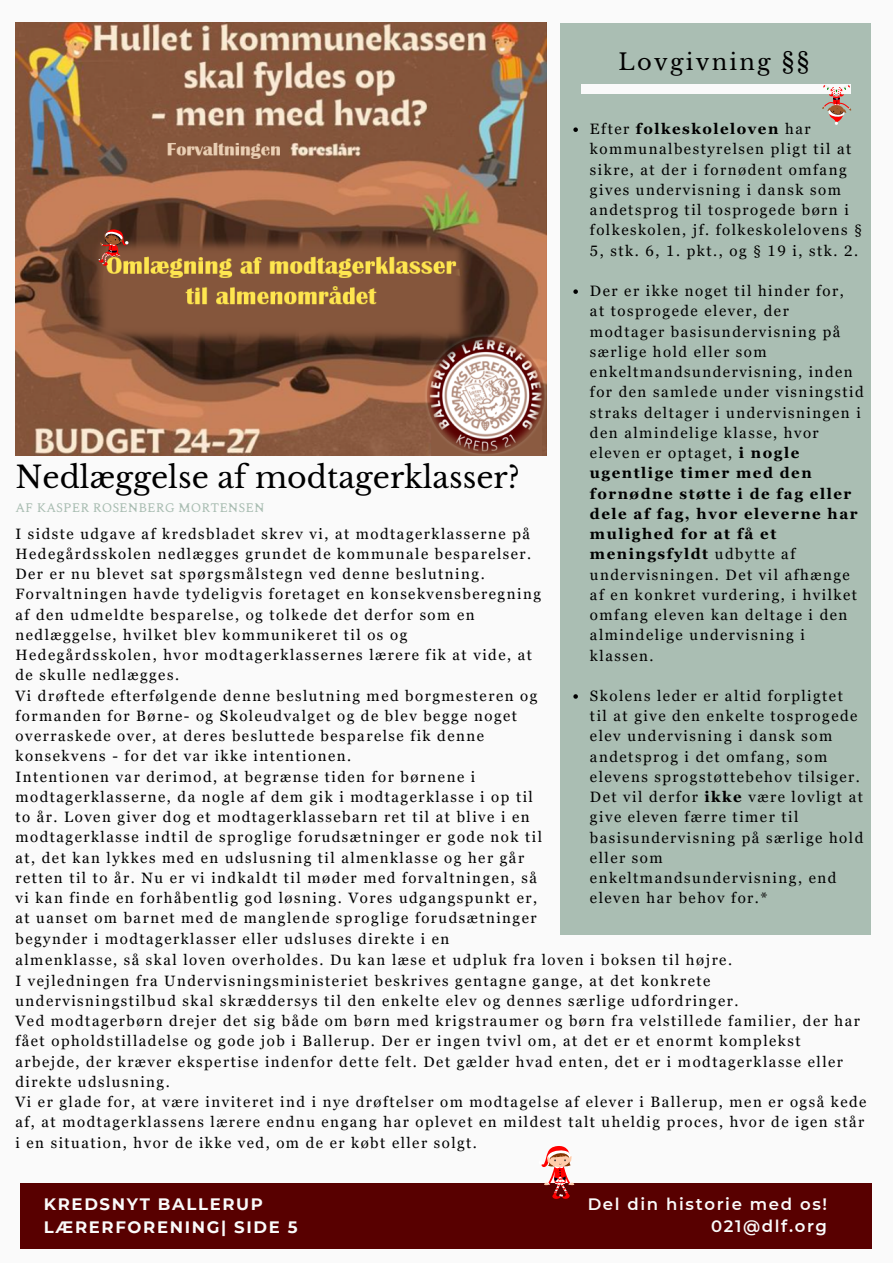
<style>
.page{position:relative;width:893px;height:1264px;background:#fff}
.page>*{position:absolute;margin:0;border:0;box-sizing:border-box;transform-origin:0 0}
.t1{font:30px "Libre Baskerville";color:#000}
.t2{font:22.5px "Libre Baskerville";letter-spacing:.1em;color:#000}
.t3{font:700 16.5px/22.5px "Montserrat";letter-spacing:.1em;color:#fafafa}
.t4{font:600 16.5px/22.5px "Montserrat";letter-spacing:.1em;color:#fafafa;text-align:right}
.t5{font:15px/20.2px "Georgia Pro";letter-spacing:.1em;color:#000}
.t6{font:13.5px "Karoll Round";color:#aabeb3}
.s1{font-weight:700}
</style>
<div class="page">
<div style="left:0;top:0;width:892px;height:1262px;background:#fafafa"></div>
<img style="left:15px;top:23px;width:531px;height:433px">
<div style="left:560px;top:23px;width:310px;height:911px;background:#aabeb3"></div>
<svg style="left:573px;top:127px;width:5px;height:5px"></svg>
<svg style="left:573px;top:289px;width:5px;height:5px"></svg>
<svg style="left:573px;top:694px;width:5px;height:4px"></svg>
<div style="left:581px;top:85px;width:270px;height:9px;background:#fafafa"></div>
<div style="left:20px;top:1183px;width:851px;height:65px;background:#580000"></div>
<svg style="left:541px;top:1146px;width:34px;height:53px"></svg>
<svg style="left:822px;top:85px;width:29px;height:40px"></svg>
<svg style="left:98px;top:227px;width:31px;height:40px"></svg>
<p class="t1" style="left:15px;top:459px;width:506px">Nedlæggelse af modtagerklasser?</p>
<p class="t6" style="left:15px;top:498px;width:251px">AF KASPER ROSENBERG MORTENSEN</p>
<p class="t5" style="left:15px;top:523px;width:517px;text-align:justify">I sidste udgave af kredsbladet skrev vi, at modtagerklasserne på Hedegårdsskolen nedlægges grundet de kommunale besparelser.<br>Der er nu blevet sat spørgsmålstegn ved denne beslutning.</p>
<p class="t5" style="left:15px;top:584px;width:527px">Forvaltningen havde tydeligvis foretaget en konsekvensberegning af den udmeldte besparelse, og tolkede det derfor som en nedlæggelse, hvilket blev kommunikeret til os og Hedegårdsskolen, hvor modtagerklassernes lærere fik at vide, at de skulle nedlægges.</p>
<p class="t5" style="left:15px;top:685px;width:523px">Vi drøftede efterfølgende denne beslutning med borgmesteren og formanden for Børne- og Skoleudvalget og de blev begge noget overraskede over, at deres besluttede besparelse fik denne konsekvens - for det var ikke intentionen.</p>
<p class="t5" style="left:15px;top:766px;width:528px">Intentionen var derimod, at begrænse tiden for børnene i modtagerklasserne, da nogle af dem gik i modtagerklasse i op til to år. Loven giver dog et modtagerklassebarn ret til at blive i en modtagerklasse indtil de sproglige forudsætninger er gode nok til at, det kan lykkes med en udslusning til almenklasse og her går retten til to år. Nu er vi indkaldt til møder med forvaltningen, så vi kan finde en forhåbentlig god løsning. Vores udgangspunkt er, at uanset om barnet med de manglende sproglige forudsætninger begynder i modtagerklasser eller udsluses direkte i en</p>
<p class="t2" style="left:618px;top:48px;width:192px">Lovgivning §§</p>
<p class="t5" style="left:590px;top:119px;width:273px">Efter <span class="s1">folkeskoleloven</span> har kommunalbestyrelsen pligt til at sikre, at der i fornødent omfang gives undervisning i dansk som andetsprog til tosprogede børn i folkeskolen, jf. folkeskolelovens §<br>5, stk. 6, 1. pkt., og § 19 i, stk. 2.</p>
<p class="t5" style="left:590px;top:281px;width:275px">Der er ikke noget til hinder for,<br>at tosprogede elever, der modtager basisundervisning på særlige hold eller som enkeltmandsundervisning, inden for den samlede under visningstid straks deltager i undervisningen i den almindelige klasse, hvor eleven er optaget, <span class="s1">i nogle ugentlige timer med den fornødne støtte i de fag eller dele af fag, hvor eleverne har mulighed for at få et meningsfyldt</span> udbytte af undervisningen. Det vil afhænge af en konkret vurdering, i hvilket omfang eleven kan deltage i den almindelige undervisning i klassen.</p>
<p class="t5" style="left:590px;top:685px;width:275px">Skolens leder er altid forpligtet til at give den enkelte tosprogede elev undervisning i dansk som andetsprog i det omfang, som elevens sprogstøttebehov tilsiger.<br>Det vil derfor <span class="s1">ikke</span> være lovligt at give eleven færre timer til basisundervisning på særlige hold eller som enkeltmandsundervisning, end eleven har behov for.*</p>
<p class="t5" style="left:15px;top:950px;width:718px">almenklasse, så skal loven overholdes. Du kan læse et udpluk fra loven i boksen til højre.</p>
<p class="t5" style="left:15px;top:970px;width:724px">I vejledningen fra Undervisningsministeriet beskrives gentagne gange, at det konkrete undervisningstilbud skal skræddersys til den enkelte elev og dennes særlige udfordringer.</p>
<p class="t5" style="left:15px;top:1010px;width:845px">Ved modtagerbørn drejer det sig både om børn med krigstraumer og børn fra velstillede familier, der har fået opholdstilladelse og gode job i Ballerup. Der er ingen tvivl om, at det er et enormt komplekst arbejde, der kræver ekspertise indenfor dette felt. Det gælder hvad enten, det er i modtagerklasse eller direkte udslusning.</p>
<p class="t5" style="left:15px;top:1091px;width:852px">Vi er glade for, at være inviteret ind i nye drøftelser om modtagelse af elever i Ballerup, men er også kede af, at modtagerklassens lærere endnu engang har oplevet en mildest talt uheldig proces, hvor de igen står i en situation, hvor de ikke ved, om de er købt eller solgt.</p>
<p class="t3" style="left:44px;top:1193px;width:255px">KREDSNYT BALLERUP<br>LÆRERFORENING| SIDE 5</p>
<p class="t4" style="left:587px;top:1192px;width:241px">Del din historie med os!<br>021@dlf.org</p>
</div>
